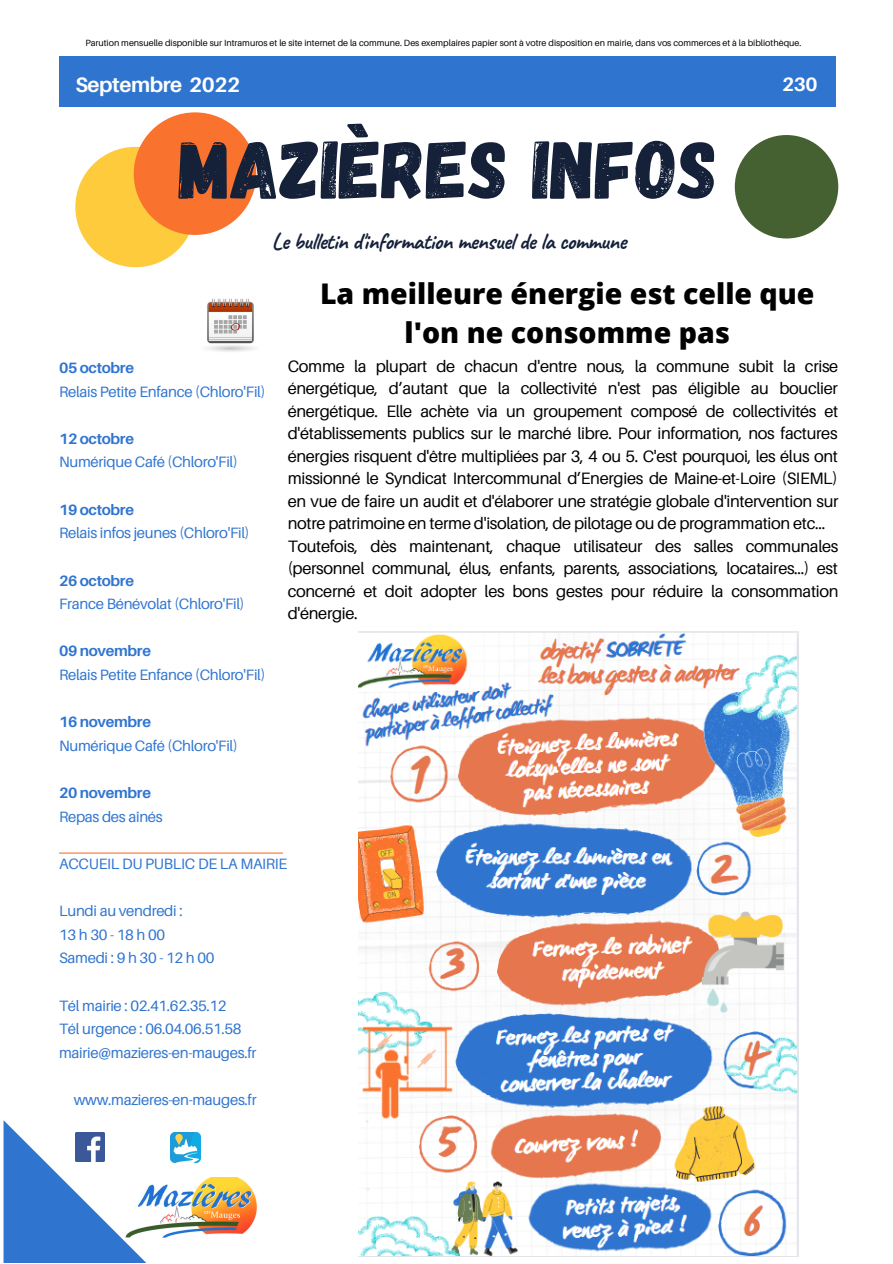
<style>
.page{position:relative;width:893px;height:1264px;background:#fff}
.page>*{position:absolute;margin:0;border:0;box-sizing:border-box;transform-origin:0 0}
.t1{font:82.05px "Gagalin";color:#152039}
.t2{font:800 28.5px/39.3px "Open Sans";color:#000;text-align:center}
.t3{font:700 23.1px "Caveat";letter-spacing:-.02em;color:#152039}
.t4{font:700 20.85px "Aileron";letter-spacing:-.02em;color:#fff}
.t5{font:700 19.35px "Aileron";color:#fff}
.t6{font:16.5px/22.5px "Aileron";letter-spacing:-.02em;color:#000}
.t7{font:15px/23.5px "Aileron";letter-spacing:-.02em;color:#2f75d0}
.t8{font:700 15px "Aileron";letter-spacing:-.02em;color:#2f75d0}
.t9{font:9px "Aileron";color:#000}
</style>
<div class="page">
<div style="left:59px;top:56px;width:776px;height:51px;background:#2f75d0"></div>
<img style="left:147px;top:1177px;width:110px;height:60px">
<hr style="left:59px;top:852px;width:224px;height:1px;background:#fa732e">
<img style="left:171px;top:1132px;width:29px;height:30px">
<img style="left:206px;top:298px;width:49px;height:54px">
<div style="left:75px;top:147px;width:121px;height:120px;background:#fecb3c;border-radius:50%"></div>
<div style="left:134px;top:112px;width:122px;height:123px;background:#fa732e;border-radius:50%"></div>
<div style="left:734px;top:135px;width:104px;height:103px;background:#456132;border-radius:50%"></div>
<svg style="left:4px;top:1120px;width:143px;height:142px"></svg>
<svg style="left:555px;top:1256px;width:91px;height:1px"></svg>
<img style="left:358px;top:631px;width:440px;height:625px">
<p class="t9" style="left:85px;top:38px;width:717px">Parution mensuelle disponible sur Intramuros et le site internet de la commune. Des exemplaires papier sont à votre disposition en mairie, dans vos commerces et à la bibliothèque.</p>
<p class="t4" style="left:75px;top:71px;width:166px">Septembre 2022</p>
<p class="t5" style="left:782px;top:72px;width:37px">230</p>
<h1 class="t1" style="left:179px;top:116px;width:540px">MAZIÈRES INFOS</h1>
<h3 class="t3" style="left:271px;top:227px;width:356px">Le bulletin d'information mensuel de la commune</h3>
<h2 class="t2" style="left:320px;top:273px;width:496px">La meilleure énergie est celle que l'on ne consomme pas</h2>
<p class="t6" style="left:288px;top:354px;width:552px">Comme la plupart de chacun d'entre nous, la commune subit la crise énergétique, d’autant que la collectivité n'est pas éligible au bouclier énergétique. Elle achète via un groupement composé de collectivités et d'établissements publics sur le marché libre. Pour information, nos factures énergies risquent d'être multipliées par 3, 4 ou 5. C'est pourquoi, les élus ont missionné le Syndicat Intercommunal d’Energies de Maine-et-Loire (SIEML) en vue de faire un audit et d'élaborer une stratégie globale d'intervention sur notre patrimoine en terme d'isolation, de pilotage ou de programmation etc...<br>Toutefois, dès maintenant, chaque utilisateur des salles communales (personnel communal, élus, enfants, parents, associations, locataires...) est concerné et doit adopter les bons gestes pour réduire la consommation d'énergie.</p>
<p class="t8" style="left:59px;top:358px;width:76px">05 octobre</p>
<p class="t7" style="left:59px;top:379px;width:208px">Relais Petite Enfance (Chloro'Fil)</p>
<p class="t8" style="left:59px;top:429px;width:76px">12 octobre</p>
<p class="t7" style="left:59px;top:450px;width:180px">Numérique Café (Chloro'Fil)</p>
<p class="t8" style="left:59px;top:500px;width:76px">19 octobre</p>
<p class="t7" style="left:59px;top:521px;width:192px">Relais infos jeunes (Chloro'Fil)</p>
<p class="t8" style="left:59px;top:571px;width:76px">26 octobre</p>
<p class="t7" style="left:59px;top:592px;width:187px">France Bénévolat (Chloro'Fil)</p>
<p class="t8" style="left:59px;top:642px;width:93px">09 novembre</p>
<p class="t7" style="left:59px;top:662px;width:208px">Relais Petite Enfance (Chloro'Fil)</p>
<p class="t8" style="left:59px;top:712px;width:93px">16 novembre</p>
<p class="t7" style="left:59px;top:733px;width:180px">Numérique Café (Chloro'Fil)</p>
<p class="t8" style="left:59px;top:783px;width:93px">20 novembre</p>
<p class="t7" style="left:59px;top:804px;width:105px">Repas des aînés</p>
<p class="t7" style="left:59px;top:851px;width:230px">ACCUEIL DU PUBLIC DE LA MAIRIE</p>
<p class="t7" style="left:59px;top:898px;width:157px">Lundi au vendredi :<br>13h30-18h00<br>Samedi:9h30-12h00</p>
<p class="t7" style="left:59px;top:993px;width:199px">Tél mairie : 02.41.62.35.12<br>Tél urgence : 06.04.06.51.58 mairie@mazieres-en-mauges.fr</p>
<p class="t7" style="left:74px;top:1087px;width:184px">www.mazieres-en-mauges.fr</p>
</div>
